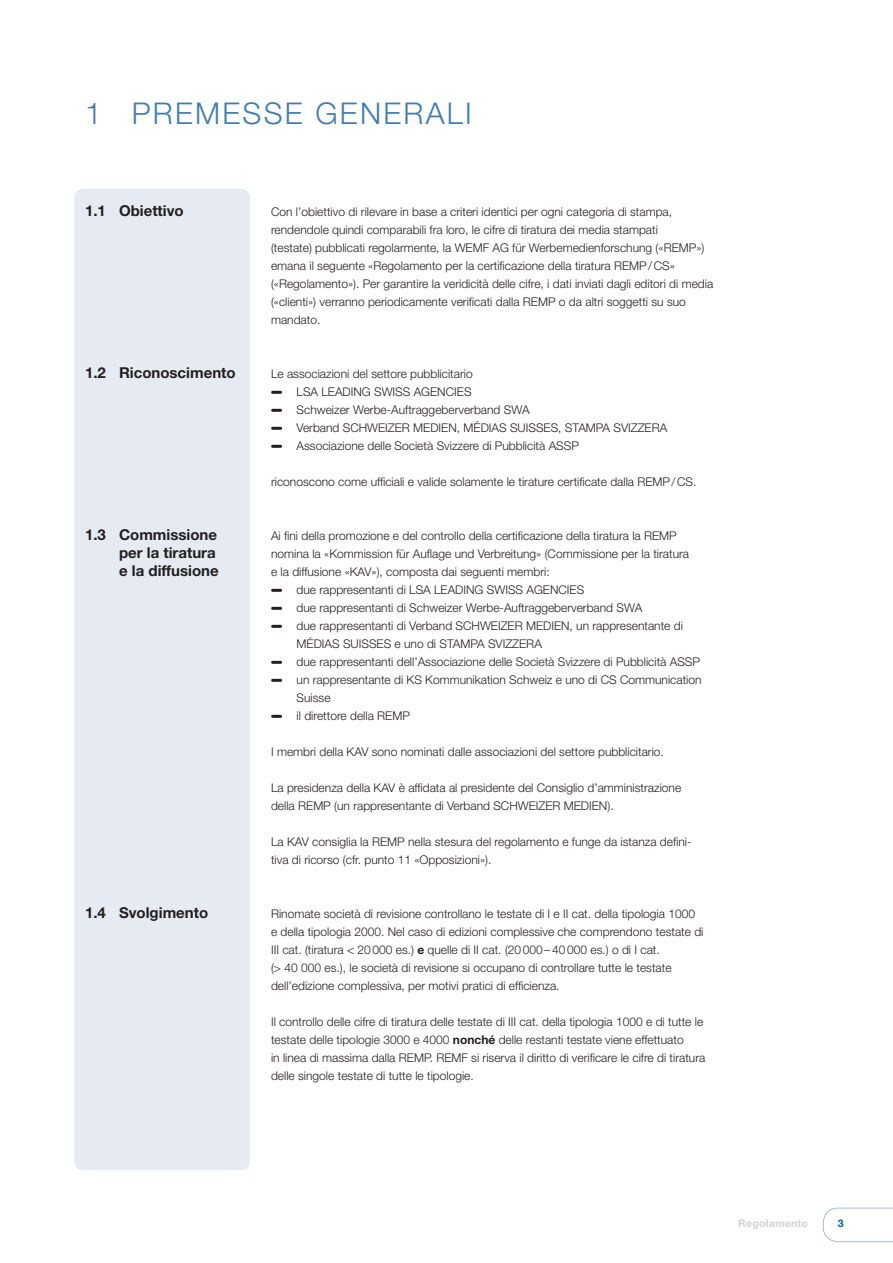
<style>
.page{position:relative;width:893px;height:1263px;background:#fff}
.page>*{position:absolute;margin:0;border:0;box-sizing:border-box;transform-origin:0 0}
.t1{font:300 30px "Helvetica Neue LT Std";letter-spacing:.075em;color:#437baf}
.t2{font:700 15px/18px "Helvetica Neue LT Std";color:#231f20}
.t3{font:300 12px/18px "Helvetica Neue LT Std";color:#231f20}
.t4{font:700 10.5px "Helvetica Neue LT Std";letter-spacing:.025em;color:#d1d2d4}
.t5{font:700 10.5px "Helvetica Neue LT Std";color:#005b97}
.s1{font-weight:700}
</style>
<div class="page">
<svg style="left:823px;top:1208px;width:70px;height:34px"></svg>
<div style="left:74px;top:189px;width:176px;height:981px;background:#e5eaf3;border-radius:9px"></div>
<svg style="left:273px;top:391px;width:8px;height:3px"></svg>
<svg style="left:273px;top:409px;width:8px;height:3px"></svg>
<svg style="left:273px;top:427px;width:8px;height:3px"></svg>
<svg style="left:273px;top:445px;width:8px;height:3px"></svg>
<svg style="left:273px;top:589px;width:8px;height:3px"></svg>
<svg style="left:273px;top:607px;width:8px;height:3px"></svg>
<svg style="left:273px;top:625px;width:8px;height:3px"></svg>
<svg style="left:273px;top:661px;width:8px;height:3px"></svg>
<svg style="left:273px;top:679px;width:8px;height:3px"></svg>
<svg style="left:273px;top:715px;width:8px;height:3px"></svg>
<h1 class="t1" style="left:85px;top:95px;width:388px">1 PREMESSE GENERALI</h1>
<p class="t2" style="left:85px;top:201px;width:100px">1.1 Obiettivo</p>
<p class="t3" style="left:271px;top:202px;width:444px">Con l’obiettivo di rilevare in base a criteri identici per ogni categoria di stampa, rendendole quindi comparabili fra loro, le cifre di tiratura dei media stampati<br>(testate) pubblicati regolarmente, la WEMF AG für Werbemedienforschung («REMP») emana il seguente «Regolamento per la certificazione della tiratura REMP / CS» («Regolamento»). Per garantire la veridicità delle cifre, i dati inviati dagli editori di media («clienti») verranno periodicamente verificati dalla REMP o da altri soggetti su suo mandato.</p>
<p class="t2" style="left:85px;top:363px;width:152px">1.2 Riconoscimento</p>
<p class="t3" style="left:297px;top:364px;width:372px;text-indent:-26px">Le associazioni del settore pubblicitario<br>LSA LEADING SWISS AGENCIES<br>Schweizer Werbe-Auftraggeberverband SWA<br>Verband SCHWEIZER MEDIEN, MÉDIAS SUISSES, STAMPA SVIZZERA Associazione delle Società Svizzere di Pubblicità ASSP</p>
<p class="t3" style="left:271px;top:472px;width:427px">riconoscono come ufficiali e valide solamente le tirature certificate dalla REMP / CS.</p>
<p class="t2" style="left:119px;top:525px;width:101px;text-indent:-34px">1.3 Commissione per la tiratura e la diffusione</p>
<p class="t3" style="left:271px;top:526px;width:407px">Ai fini della promozione e del controllo della certificazione della tiratura la REMP</p>
<p class="t3" style="left:271px;top:544px;width:420px">nomina la «Kommission für Auflage und Verbreitung» (Commissione per la tiratura</p>
<p class="t3" style="left:271px;top:562px;width:280px">e la diffusione «KAV»), composta dai seguenti membri:</p>
<p class="t3" style="left:297px;top:580px;width:289px">due rappresentanti di LSA LEADING SWISS AGENCIES</p>
<p class="t3" style="left:297px;top:598px;width:347px">due rappresentanti di Schweizer Werbe-Auftraggeberverband SWA</p>
<p class="t3" style="left:297px;top:616px;width:388px">due rappresentanti di Verband SCHWEIZER MEDIEN, un rappresentante di</p>
<p class="t3" style="left:297px;top:634px;width:247px">MÉDIAS SUISSES e uno di STAMPA SVIZZERA</p>
<p class="t3" style="left:297px;top:652px;width:405px">due rappresentanti dell’Associazione delle Società Svizzere di Pubblicità ASSP</p>
<p class="t3" style="left:297px;top:670px;width:406px">un rappresentante di KS Kommunikation Schweiz e uno di CS Communication</p>
<p class="t3" style="left:297px;top:688px;width:35px">Suisse</p>
<p class="t3" style="left:297px;top:706px;width:115px">il direttore della REMP</p>
<p class="t3" style="left:271px;top:742px;width:394px">I membri della KAV sono nominati dalle associazioni del settore pubblicitario.</p>
<p class="t3" style="left:271px;top:778px;width:412px">La presidenza della KAV è affidata al presidente del Consiglio d’amministrazione della REMP (un rappresentante di Verband SCHWEIZER MEDIEN).</p>
<p class="t3" style="left:271px;top:832px;width:422px">La KAV consiglia la REMP nella stesura del regolamento e funge da istanza defini&shy;tiva di ricorso (cfr. punto 11 «Opposizioni»).</p>
<p class="t2" style="left:85px;top:903px;width:125px">1.4 Svolgimento</p>
<p class="t3" style="left:271px;top:904px;width:434px">Rinomate società di revisione controllano le testate di I e II cat. della tipologia 1000 e della tipologia 2000. Nel caso di edizioni complessive che comprendono testate di III cat. (tiratura &lt; 20 000 es.) <span class="s1">e</span> quelle di II cat. (20 000 – 40 000 es.) o di I cat.<br>(&gt; 40 000 es.), le società di revisione si occupano di controllare tutte le testate dell’edizione complessiva, per motivi pratici di efficienza.</p>
<p class="t3" style="left:271px;top:1012px;width:436px">Il controllo delle cifre di tiratura delle testate di III cat. della tipologia 1000 e di tutte le testate delle tipologie 3000 e 4000 <span class="s1">nonché</span> delle restanti testate viene effettuato<br>in linea di massima dalla REMP. REMF si riserva il diritto di verificare le cifre di tiratura delle singole testate di tutte le tipologie.</p>
<p class="t4" style="left:738px;top:1217px;width:71px">Regolamento</p>
<p class="t5" style="left:838px;top:1217px;width:7px">3</p>
</div>
